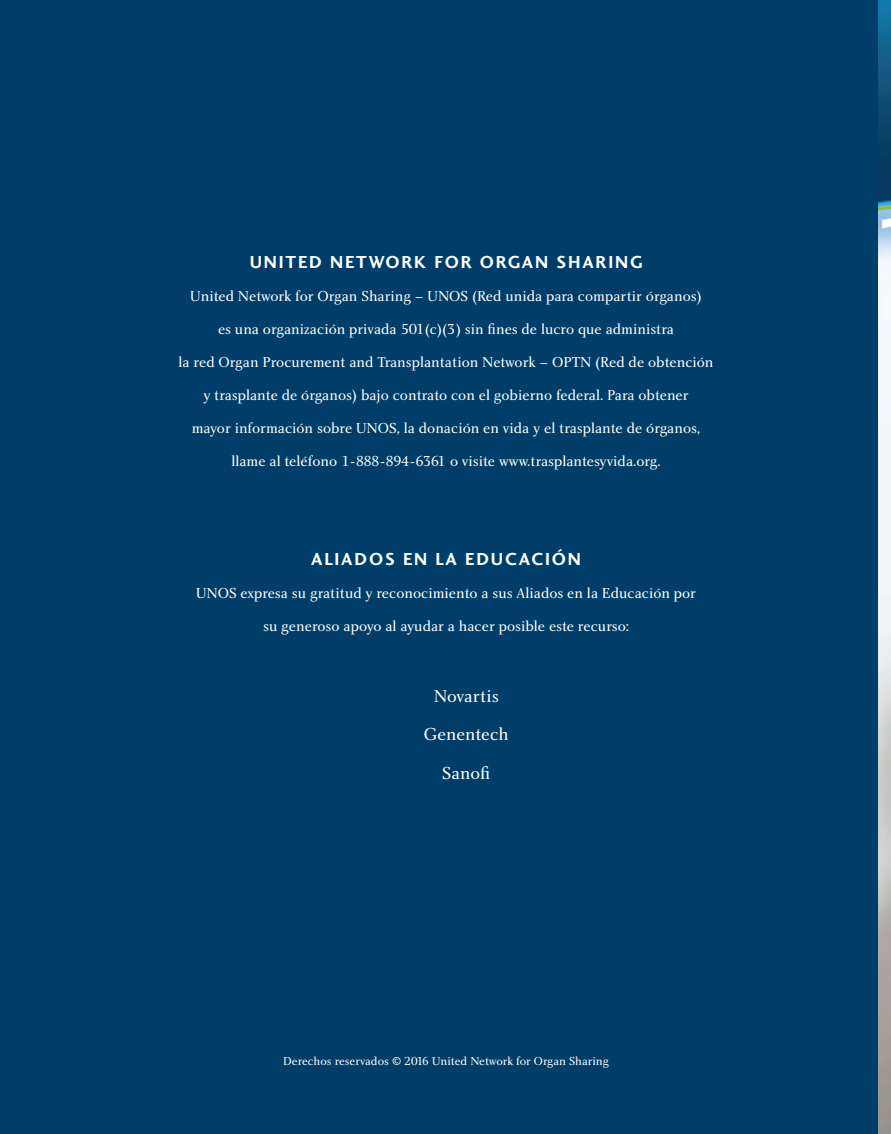
<style>
.page{position:relative;width:891px;height:1134px;background:#fff}
.page>*{position:absolute;margin:0;border:0;box-sizing:border-box;transform-origin:0 0}
.Bullets_-_secondary{font:18px "Charlotte Sans Bold Plain";letter-spacing:.1em;color:#fff}
.Bullets_-_secondary-2{font:18px "Charlotte Book Plain";color:#fff}
.Bullets_-_secondary-3{font:15px "Charlotte Book Plain";color:#fff}
.Bullets_-_secondary-4{font:12px "Charlotte Book Plain";color:#fff}
</style>
<div class="page">
<div style="left:1px;top:0;width:890px;height:1134px;background:#003e69"></div>
<img style="left:878px;top:0;width:13px;height:1134px">
<p class="Bullets_-_secondary" style="left:250px;top:251px;width:394px">UNITED NETWORK FOR ORGAN SHARING</p>
<p class="Bullets_-_secondary-3" style="left:190px;top:287px;width:513px">United Network for Organ Sharing – UNOS (Red unida para compartir órganos)</p>
<p class="Bullets_-_secondary-3" style="left:218px;top:320px;width:457px">es una organización privada 501(c)(3) sin fines de lucro que administra</p>
<p class="Bullets_-_secondary-3" style="left:179px;top:353px;width:536px">la red Organ Procurement and Transplantation Network – OPTN (Red de obtención</p>
<p class="Bullets_-_secondary-3" style="left:203px;top:386px;width:487px">y trasplante de órganos) bajo contrato con el gobierno federal. Para obtener</p>
<p class="Bullets_-_secondary-3" style="left:192px;top:419px;width:510px">mayor información sobre UNOS, la donación en vida y el trasplante de órganos,</p>
<p class="Bullets_-_secondary-3" style="left:231px;top:452px;width:431px">llame al teléfono 1-888-894-6361 o visite www.trasplantesyvida.org.</p>
<p class="Bullets_-_secondary" style="left:311px;top:548px;width:271px">ALIADOS EN LA EDUCACIÓN</p>
<p class="Bullets_-_secondary-3" style="left:196px;top:584px;width:502px">UNOS expresa su gratitud y reconocimiento a sus Aliados en la Educación por</p>
<p class="Bullets_-_secondary-3" style="left:263px;top:617px;width:368px">su generoso apoyo al ayudar a hacer posible este recurso:</p>
<p class="Bullets_-_secondary-2" style="left:434px;top:685px;width:67px">Novartis</p>
<p class="Bullets_-_secondary-2" style="left:424px;top:724px;width:87px">Genentech</p>
<p class="Bullets_-_secondary-2" style="left:442px;top:762px;width:50px">Sanofi</p>
<p class="Bullets_-_secondary-4" style="left:283px;top:1053px;width:327px">Derechos reservados © 2016 United Network for Organ Sharing</p>
</div>
